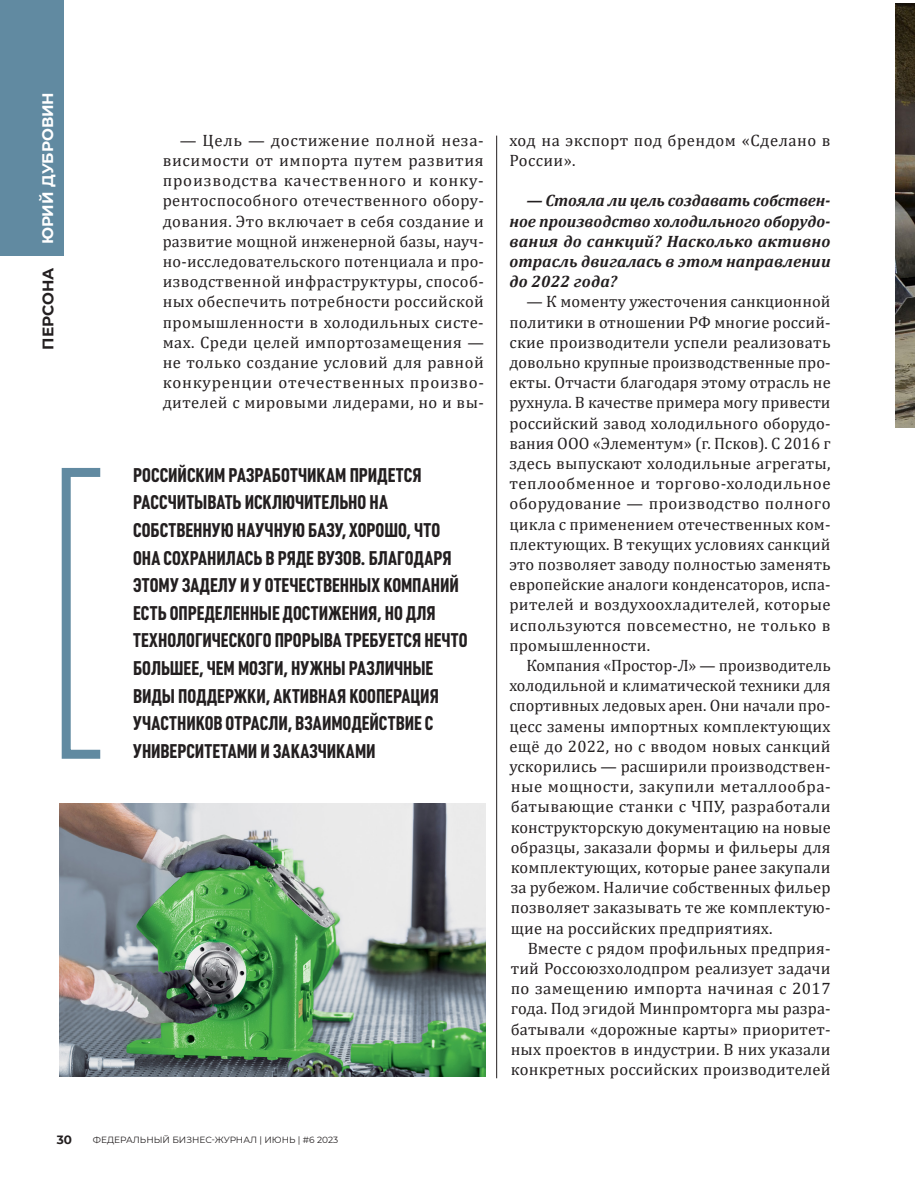
<style>
.page{position:relative;width:915px;height:1191px;background:#fff}
.page>*{position:absolute;margin:0;border:0;box-sizing:border-box;transform-origin:0 0}
.t1{font:700 19.5px/27.6px "Plumb Condensed";letter-spacing:.005em;color:#231f20}
.t2{font:16.5px/20.2px "Cambria";letter-spacing:.015em;color:#231f20;text-align:justify}
.t3{font:italic 700 16.5px/20.2px "Cambria";letter-spacing:.005em;color:#231f20;text-align:justify}
.t4{font:700 15.3px "Montserrat";color:#fff}
.t5{font:700 15.3px "Montserrat";color:#231f20}
.t6{font:700 12px "Montserrat";color:#231f20}
.t7{font:9px "Montserrat";color:#231f20}
</style>
<div class="page">
<hr style="left:496px;top:136px;width:1px;height:942px;background:#231f20">
<div style="left:0;top:0;width:64px;height:255px;background:#618aa1"></div>
<div style="left:62px;top:468px;width:43px;height:290px;border:9px solid #618aa1"></div>
<img style="left:895px;top:4px;width:19px;height:423px">
<img style="left:60px;top:803px;width:425px;height:273px">
<p class="t4" style="left:37px;top:244px;width:154px;rotate:-90deg">Юрий Дубровин</p>
<p class="t5" style="left:37px;top:349px;width:84px;rotate:-90deg">ПЕРСОНА</p>
<p class="t2" style="left:163px;top:130px;width:323px;text-indent:17px">— Цель — достижение полной неза&shy;висимости от импорта путем развития производства качественного и конку&shy;рентоспособного отечественного обору&shy;дования. Это включает в себя создание и развитие мощной инженерной базы, науч&shy;но-исследовательского потенциала и про&shy;изводственной инфраструктуры, способ&shy;ных обеспечить потребности российской промышленности в холодильных систе&shy;мах. Среди целей импортозамещения — не только создание условий для равной конкуренции отечественных произво&shy;дителей с мировыми лидерами, но и вы-</p>
<p class="t2" style="left:509px;top:130px;width:322px">ход на экспорт под брендом «Сделано в<br>России».</p>
<p class="t3" style="left:509px;top:190px;width:322px;text-indent:17px">— Стояла ли цель создавать собствен&shy;ное производство холодильного оборудо&shy;вания до санкций? Насколько активно отрасль двигалась в этом направлении до 2022 года?</p>
<p class="t2" style="left:509px;top:291px;width:322px;text-indent:17px">— К моменту ужесточения санкционной политики в отношении РФ многие россий&shy;ские производители успели реализовать довольно крупные производственные про&shy;екты. Отчасти благодаря этому отрасль не рухнула. В качестве примера могу привести российский завод холодильного оборудо&shy;вания ООО «Элементум» (г. Псков). С 2016 г здесь выпускают холодильные агрегаты, теплообменное и торгово-холодильное оборудование — производство полного цикла с применением отечественных ком&shy;плектующих. В текущих условиях санкций это позволяет заводу полностью заменять европейские аналоги конденсаторов, испа&shy;рителей и воздухоохладителей, которые используются повсеместно, не только в промышленности.</p>
<p class="t2" style="left:509px;top:655px;width:323px;text-indent:17px">Компания «Простор-Л» — производитель холодильной и климатической техники для спортивных ледовых арен. Они начали про&shy;цесс замены импортных комплектующих ещё до 2022, но с вводом новых санкций ускорились — расширили производствен&shy;ные мощности, закупили металлообра&shy;батывающие станки с ЧПУ, разработали конструкторскую документацию на новые образцы, заказали формы и фильеры для комплектующих, которые ранее закупали за рубежом. Наличие собственных фильер позволяет заказывать те же комплектую&shy;щие на российских предприятиях.</p>
<p class="t2" style="left:510px;top:938px;width:321px;text-indent:17px">Вместе с рядом профильных предприя&shy;тий Россоюзхолодпром реализует задачи по замещению импорта начиная с 2017 года. Под эгидой Минпромторга мы разра&shy;батывали «дорожные карты» приоритет&shy;ных проектов в индустрии. В них указали конкретных российских производителей</p>
<p class="t1" style="left:133px;top:461px;width:336px">Российским разработчикам придется рассчитывать исключительно на собственную научную базу, хорошо, что она сохранилась в ряде вузов. Благодаря этому заделу и у отечественных компаний есть определенные достижения, но для технологического прорыва требуется нечто большее, чем мозги, нужны различные виды поддержки, активная кооперация участников отрасли, взаимодействие с университетами и заказчиками</p>
<p class="t6" style="left:57px;top:1131px;width:17px">30</p>
<p class="t7" style="left:93px;top:1134px;width:247px">Федеральный Бизнес-журнал | июнь | #6 2023</p>
</div>
